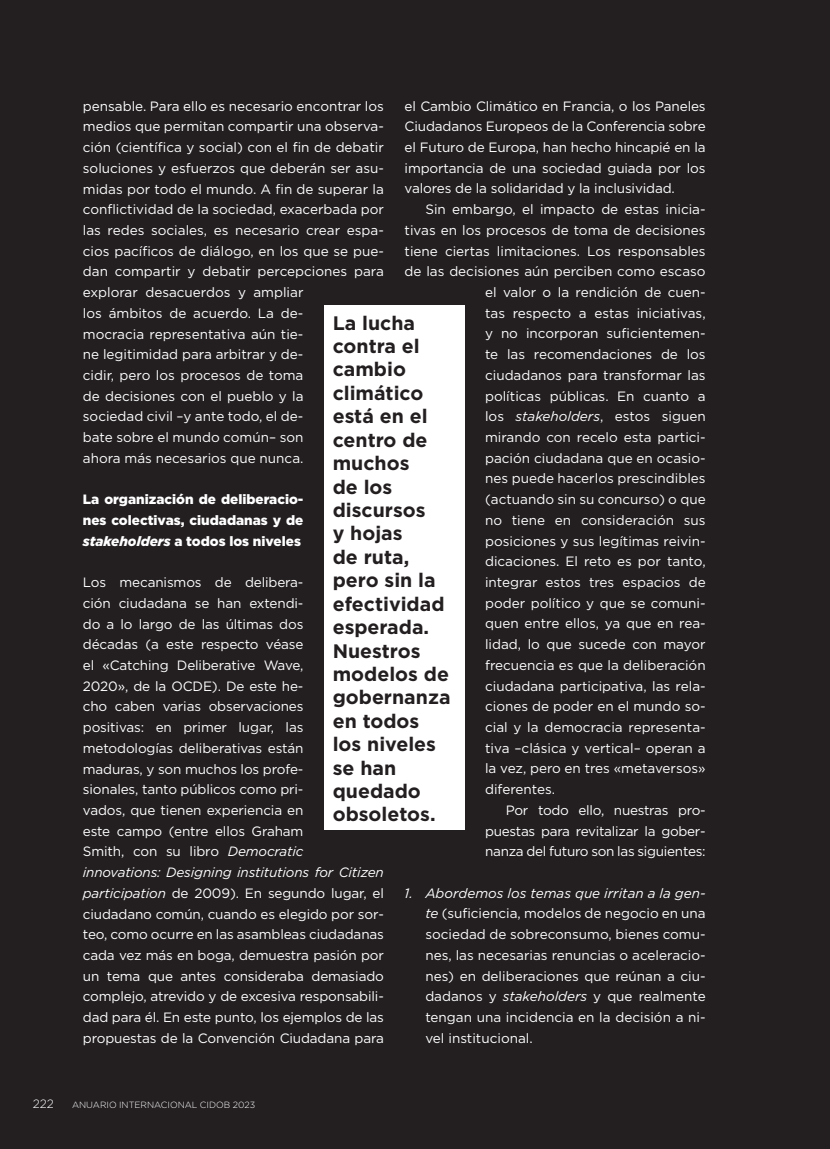
<style>
.page{position:relative;width:830px;height:1149px;background:#fff}
.page>*{position:absolute;margin:0;border:0;box-sizing:border-box;transform-origin:0 0}
.t1{font:700 19.5px/23.4px "Gotham";color:#231f20}
.t2{font:13.5px/20.7px "Gotham";color:#fff}
.t3{font:13.5px "Gotham";letter-spacing:-.02em;color:#fff}
.t4{font:900 13.5px/20.7px "Gotham";color:#fff;text-align:justify}
.t5{font:300 12px "Gotham";color:#fff}
.t6{font:300 9px "Gotham";color:#fff}
.s1{font-style:italic}
</style>
<div class="page">
<div style="left:0;top:0;width:829px;height:1148px;background:#231f20"></div>
<div style="left:324px;top:305px;width:140px;height:524px;background:#fff"></div>
<p class="t2" style="left:404px;top:95px;width:302px;text-align:justify">el Cambio Climático en Francia, o los Paneles Ciudadanos Europeos de la Conferencia sobre el Futuro de Europa, han hecho hincapié en la importancia de una sociedad guiada por los valores de la solidaridad y la inclusividad.</p>
<p class="t2" style="left:425px;top:199px;width:282px">Sin embargo, el impacto de estas inicia-</p>
<p class="t2" style="left:404px;top:219px;width:302px">tivas en los procesos de toma de decisiones</p>
<p class="t2" style="left:404px;top:240px;width:302px">tiene ciertas limitaciones. Los responsables</p>
<p class="t2" style="left:404px;top:261px;width:302px">de las decisiones aún perciben como escaso</p>
<p class="t2" style="left:485px;top:281px;width:222px">el valor o la rendición de cuen-</p>
<p class="t2" style="left:485px;top:302px;width:222px">tas respecto a estas iniciativas,</p>
<p class="t2" style="left:485px;top:323px;width:222px">y no incorporan suficientemen-</p>
<p class="t2" style="left:485px;top:343px;width:222px">te las recomendaciones de los</p>
<p class="t2" style="left:485px;top:364px;width:222px">ciudadanos para transformar las</p>
<p class="t2" style="left:485px;top:385px;width:222px">políticas públicas. En cuanto a</p>
<p class="t2" style="left:485px;top:406px;width:222px">los <span class="s1">stakeholders</span>, estos siguen</p>
<p class="t2" style="left:485px;top:426px;width:222px">mirando con recelo esta partici-</p>
<p class="t2" style="left:485px;top:447px;width:222px">pación ciudadana que en ocasio-</p>
<p class="t2" style="left:485px;top:468px;width:222px">nes puede hacerlos prescindibles</p>
<p class="t2" style="left:485px;top:488px;width:222px">(actuando sin su concurso) o que</p>
<p class="t2" style="left:485px;top:509px;width:222px">no tiene en consideración sus</p>
<p class="t2" style="left:485px;top:530px;width:222px">posiciones y sus legítimas reivin-</p>
<p class="t2" style="left:485px;top:550px;width:222px">dicaciones. El reto es por tanto,</p>
<p class="t2" style="left:485px;top:571px;width:222px">integrar estos tres espacios de</p>
<p class="t2" style="left:485px;top:592px;width:222px">poder político y que se comuni-</p>
<p class="t2" style="left:485px;top:612px;width:222px">quen entre ellos, ya que en rea-</p>
<p class="t2" style="left:485px;top:633px;width:222px">lidad, lo que sucede con mayor</p>
<p class="t2" style="left:485px;top:654px;width:222px">frecuencia es que la deliberación</p>
<p class="t2" style="left:485px;top:675px;width:222px">ciudadana participativa, las rela-</p>
<p class="t2" style="left:485px;top:695px;width:222px">ciones de poder en el mundo so-</p>
<p class="t2" style="left:485px;top:716px;width:222px">cial y la democracia representa-</p>
<p class="t2" style="left:485px;top:737px;width:222px">tiva –clásica y vertical– operan a</p>
<p class="t2" style="left:485px;top:757px;width:222px">la vez, pero en tres «metaversos»</p>
<p class="t2" style="left:485px;top:778px;width:72px">diferentes.</p>
<p class="t3" style="left:505px;top:801px;width:201px">Por todo ello, nuestras pro-</p>
<p class="t3" style="left:485px;top:821px;width:222px">puestas para revitalizar la gober-</p>
<p class="t3" style="left:485px;top:842px;width:222px">nanza del futuro son las siguientes:</p>
<p class="t2" style="left:425px;top:882px;width:282px;text-align:justify;text-indent:-21px"><span class="s1">1. Abordemos los temas que irritan a la gen&shy;te</span> (suficiencia, modelos de negocio en una sociedad de sobreconsumo, bienes comu&shy;nes, las necesarias renuncias o aceleracio&shy;nes) en deliberaciones que reúnan a ciu&shy;dadanos y <span class="s1">stakeholders</span> y que realmente tengan una incidencia en la decisión a ni&shy;vel institucional.</p>
<p class="t2" style="left:83px;top:95px;width:302px">pensable. Para ello es necesario encontrar los medios que permitan compartir una observa&shy;ción (científica y social) con el fin de debatir soluciones y esfuerzos que deberán ser asu&shy;midas por todo el mundo. A fin de superar la conflictividad de la sociedad, exacerbada por las redes sociales, es necesario crear espa&shy;cios pacíficos de diálogo, en los que se pue&shy;dan compartir y debatir percepciones para explorar desacuerdos y ampliar<br>los ámbitos de acuerdo. La de-<br>mocracia representativa aún tie-<br>ne legitimidad para arbitrar y de-<br>cidir, pero los procesos de toma<br>de decisiones con el pueblo y la<br>sociedad civil –y ante todo, el de-<br>bate sobre el mundo común– son<br>ahora más necesarios que nunca.</p>
<p class="t4" style="left:83px;top:489px;width:222px">La organización de deliberacio&shy;nes colectivas, ciudadanas y de <span class="s1">stakeholders</span> a todos los niveles</p>
<p class="t2" style="left:83px;top:571px;width:302px">Los mecanismos de delibera-<br>ción ciudadana se han extendi-<br>do a lo largo de las últimas dos<br>décadas (a este respecto véase<br>el «Catching Deliberative Wave,<br>2020», de la OCDE). De este he-<br>cho caben varias observaciones<br>positivas: en primer lugar, las metodologías deliberativas están<br>maduras, y son muchos los profe-<br>sionales, tanto públicos como pri-<br>vados, que tienen experiencia en<br>este campo (entre ellos Graham<br>Smith, con su libro <span class="s1">Democratic innovations: Designing institutions for Citizen participation</span> de 2009). En segundo lugar, el ciudadano común, cuando es elegido por sor&shy;teo, como ocurre en las asambleas ciudadanas cada vez más en boga, demuestra pasión por un tema que antes consideraba demasiado complejo, atrevido y de excesiva responsabili&shy;dad para él. En este punto, los ejemplos de las propuestas de la Convención Ciudadana para</p>
<h1 class="t1" style="left:332px;top:311px;width:119px">La lucha contra el cambio climático está en el centro de muchos<br>de los discursos<br>y hojas<br>de ruta, pero sin la efectividad esperada.<br>Nuestros modelos de gobernanza en todos los niveles se han quedado obsoletos.</h1>
<p class="t5" style="left:33px;top:1095px;width:23px">222</p>
<p class="t6" style="left:72px;top:1098px;width:184px">ANUARIO INTERNACIONAL CIDOB 2023</p>
</div>
